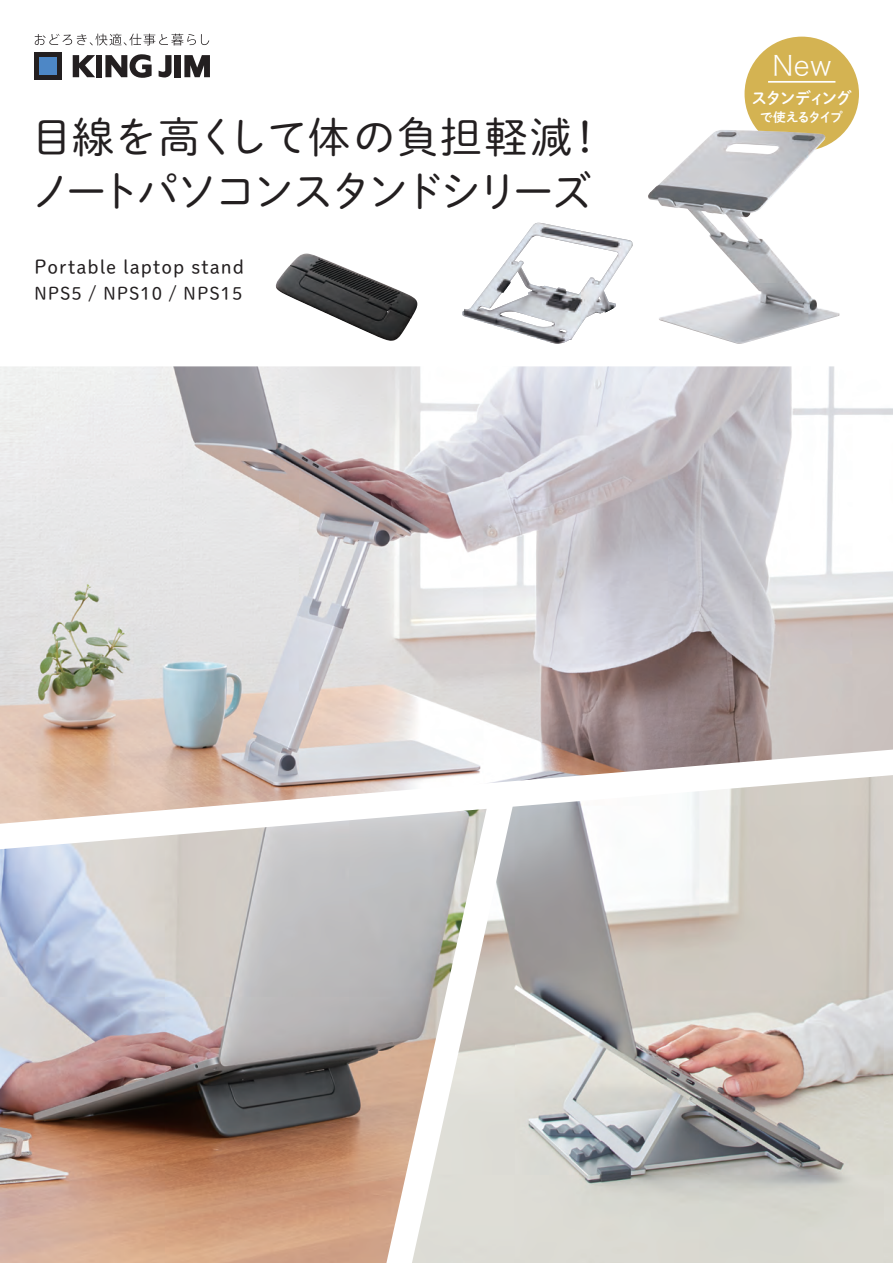
<style>
.page{position:relative;width:893px;height:1263px;background:#fff}
.page>*{position:absolute;margin:0;border:0;box-sizing:border-box;transform-origin:0 0}
.t1{font:42.45px/53.1px "Shuei M Go Std L";letter-spacing:-.095em;color:#231f20}
.t2{font:27.6px "Hiragino Sans W2";color:#fff}
.t3{font:19.2px "Shuei M Go Std L";letter-spacing:.05em;color:#231f20}
.t4{font:17.55px "Shuei M Go Std L";letter-spacing:.05em;color:#231f20}
.t5{font:16.2px "Shuei M Go Std B";letter-spacing:-.115em;color:#fff}
.t6{font:12.9px "Shuei M Go Std B";letter-spacing:-.125em;color:#fff}
</style>
<div class="page">
<div style="left:744px;top:37px;width:115px;height:114px;background:#d4b352;border-radius:50%"></div>
<img style="left:648px;top:130px;width:192px;height:214px">
<img style="left:0;top:824px;width:412px;height:439px">
<svg style="left:35px;top:34px;width:174px;height:11px"></svg>
<div style="left:34px;top:52px;width:28px;height:28px;background:#231f20"></div>
<div style="left:39px;top:57px;width:18px;height:18px;background:#4d87c6"></div>
<div style="left:96px;top:55px;width:6px;height:22px;background:#231f20"></div>
<svg style="left:73px;top:55px;width:22px;height:22px"></svg>
<svg style="left:105px;top:54px;width:47px;height:24px"></svg>
<div style="left:175px;top:55px;width:6px;height:22px;background:#231f20"></div>
<svg style="left:184px;top:55px;width:26px;height:22px"></svg>
<svg style="left:159px;top:55px;width:12px;height:23px"></svg>
<img style="left:412px;top:824px;width:481px;height:439px">
<img style="left:0;top:366px;width:893px;height:458px">
<img style="left:276px;top:253px;width:141px;height:88px">
<img style="left:462px;top:223px;width:171px;height:121px">
<hr style="left:768px;top:81px;width:67px;height:2px;background:#fff">
<p class="t1" style="left:30px;top:110px;width:578px">目線を高くして体の負担軽減！ノートパソコンスタンドシリーズ</p>
<p class="t3" style="left:34px;top:253px;width:212px">Portable laptop stand</p>
<p class="t4" style="left:34px;top:281px;width:210px">NPS5 / NPS10 / NPS15</p>
<p class="t2" style="left:772px;top:42px;width:60px">New</p>
<p class="t5" style="left:751px;top:86px;width:102px">スタンディング</p>
<p class="t6" style="left:760px;top:108px;width:84px">で使えるタイプ</p>
</div>
